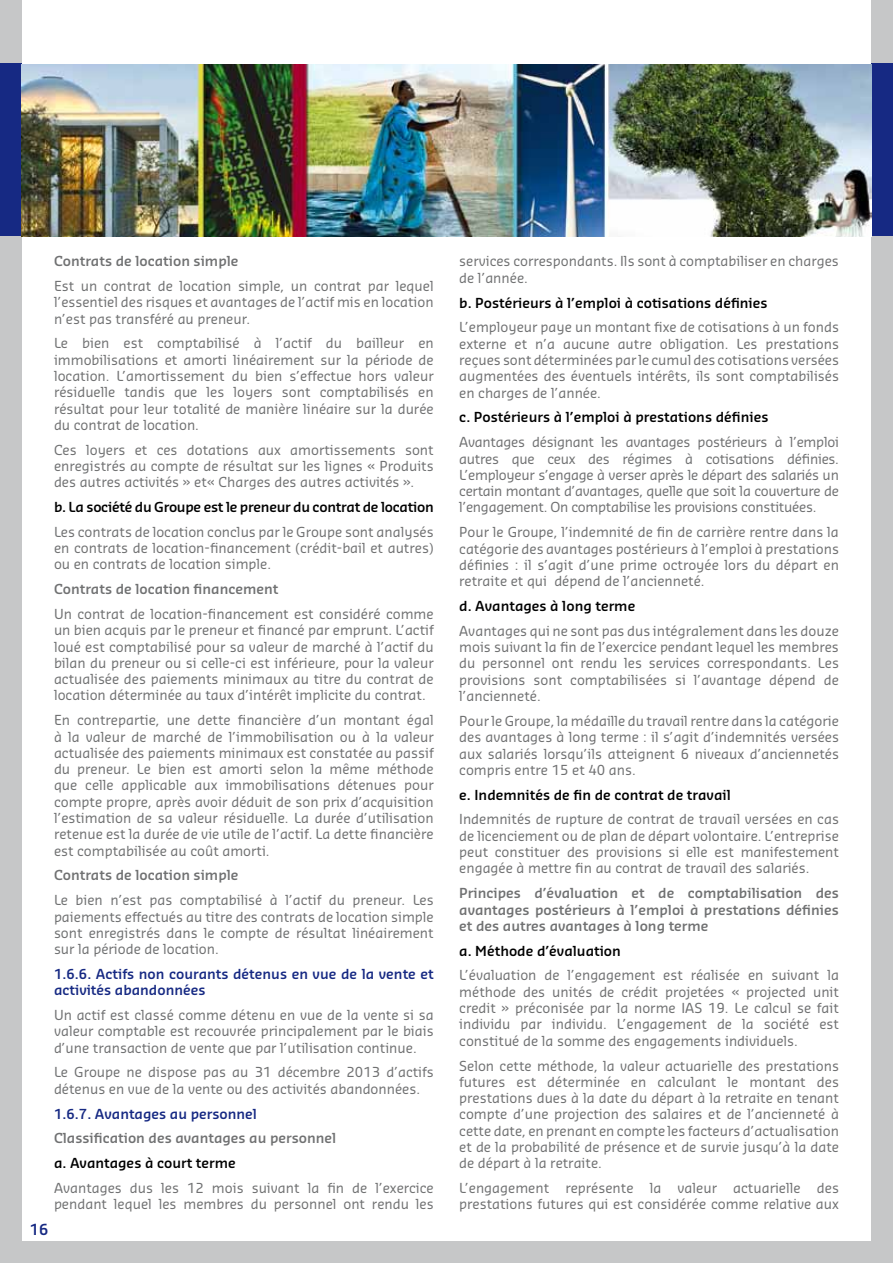
<style>
.page{position:relative;width:893px;height:1263px;background:#fff}
.page>*{position:absolute;margin:0;border:0;box-sizing:border-box;transform-origin:0 0}
.t1{font:600 15px "Sansa Std";color:#162983}
.t2{font:13.5px/16.4px "Sansa Std";color:#707172;text-align:justify}
.t3{font:600 13.5px/16.4px "Sansa Std";color:#707172;text-align:justify}
.t4{font:600 13.5px "Sansa Std";color:#000}
.t5{font:600 13.5px/16.4px "Sansa Std";color:#162983}
.t6{font:600 13.5px "Sansa Std";letter-spacing:-.02em;color:#000}
</style>
<div class="page">
<div style="left:0;top:1px;width:22px;height:62px;background:#c6c7c8"></div>
<div style="left:0;top:159px;width:22px;height:1104px;background:#c6c7c8"></div>
<div style="left:871px;top:159px;width:22px;height:1104px;background:#c6c7c8"></div>
<div style="left:871px;top:0;width:22px;height:63px;background:#c6c7c8"></div>
<div style="left:871px;top:63px;width:22px;height:173px;background:#162983"></div>
<div style="left:0;top:63px;width:22px;height:173px;background:#162983"></div>
<img style="left:22px;top:64px;width:849px;height:172px">
<div style="left:11px;top:1241px;width:871px;height:22px;background:#c6c7c8"></div>
<p class="t3" style="left:54px;top:252px;width:186px">Contrats de location simple</p>
<p class="t2" style="left:54px;top:277px;width:381px">Est un contrat de location simple, un contrat par lequel l’essentiel des risques et avantages de l’actif mis en location n’est pas transféré au preneur.</p>
<p class="t2" style="left:54px;top:334px;width:381px">Le bien est comptabilisé à l’actif du bailleur en immobilisations et amorti linéairement sur la période de location. L’amortissement du bien s’effectue hors valeur résiduelle tandis que les loyers sont comptabilisés en résultat pour leur totalité de manière linéaire sur la durée du contrat de location.</p>
<p class="t2" style="left:54px;top:441px;width:381px">Ces loyers et ces dotations aux amortissements sont enregistrés au compte de résultat sur les lignes « Produits des autres activités » et« Charges des autres activités ».</p>
<p class="t6" style="left:54px;top:498px;width:381px">b. La société du Groupe est le preneur du contrat de location</p>
<p class="t2" style="left:54px;top:523px;width:381px">Les contrats de location conclus par le Groupe sont analysés en contrats de location-financement (crédit-bail et autres) ou en contrats de location simple.</p>
<p class="t3" style="left:54px;top:580px;width:226px">Contrats de location financement</p>
<p class="t2" style="left:54px;top:605px;width:381px">Un contrat de location-financement est considéré comme un bien acquis par le preneur et financé par emprunt. L’actif loué est comptabilisé pour sa valeur de marché à l’actif du bilan du preneur ou si celle-ci est inférieure, pour la valeur actualisée des paiements minimaux au titre du contrat de location déterminée au taux d’intérêt implicite du contrat.</p>
<p class="t2" style="left:54px;top:711px;width:381px">En contrepartie, une dette financière d’un montant égal à la valeur de marché de l’immobilisation ou à la valeur actualisée des paiements minimaux est constatée au passif du preneur. Le bien est amorti selon la même méthode que celle applicable aux immobilisations détenues pour compte propre, après avoir déduit de son prix d’acquisition l’estimation de sa valeur résiduelle. La durée d’utilisation retenue est la durée de vie utile de l’actif. La dette financière est comptabilisée au coût amorti.</p>
<p class="t3" style="left:54px;top:866px;width:186px">Contrats de location simple</p>
<p class="t2" style="left:54px;top:891px;width:381px">Le bien n’est pas comptabilisé à l’actif du preneur. Les paiements effectués au titre des contrats de location simple sont enregistrés dans le compte de résultat linéairement sur la période de location.</p>
<p class="t5" style="left:54px;top:965px;width:381px">1.6.6. Actifs non courants détenus en vue de la vente et activités abandonnées</p>
<p class="t2" style="left:54px;top:1006px;width:381px">Un actif est classé comme détenu en vue de la vente si sa valeur comptable est recouvrée principalement par le biais d’une transaction de vente que par l’utilisation continue.</p>
<p class="t2" style="left:54px;top:1063px;width:381px">Le Groupe ne dispose pas au 31 décembre 2013 d’actifs détenus en vue de la vente ou des activités abandonnées.</p>
<p class="t5" style="left:54px;top:1105px;width:205px">1.6.7. Avantages au personnel</p>
<p class="t3" style="left:54px;top:1129px;width:284px">Classification des avantages au personnel</p>
<p class="t4" style="left:54px;top:1154px;width:183px">a. Avantages à court terme</p>
<p class="t2" style="left:54px;top:1179px;width:381px">Avantages dus les 12 mois suivant la fin de l’exercice pendant lequel les membres du personnel ont rendu les</p>
<p class="t1" style="left:30px;top:1219px;width:20px">16</p>
<p class="t2" style="left:459px;top:252px;width:381px">services correspondants. Ils sont à comptabiliser en charges de l’année.</p>
<p class="t4" style="left:459px;top:294px;width:310px">b. Postérieurs à l’emploi à cotisations définies</p>
<p class="t2" style="left:459px;top:318px;width:381px">L’employeur paye un montant fixe de cotisations à un fonds externe et n’a aucune autre obligation. Les prestations reçues sont déterminées par le cumul des cotisations versées augmentées des éventuels intérêts, ils sont comptabilisés en charges de l’année.</p>
<p class="t4" style="left:459px;top:408px;width:311px">c. Postérieurs à l’emploi à prestations définies</p>
<p class="t2" style="left:459px;top:433px;width:381px">Avantages désignant les avantages postérieurs à l’emploi autres que ceux des régimes à cotisations définies.<br>L’employeur s’engage à verser après le départ des salariés un certain montant d’avantages, quelle que soit la couverture de l’engagement. On comptabilise les provisions constituées.</p>
<p class="t2" style="left:459px;top:523px;width:381px">Pour le Groupe, l’indemnité de fin de carrière rentre dans la catégorie des avantages postérieurs à l’emploi à prestations définies : il s’agit d’une prime octroyée lors du départ en retraite et qui dépend de l’ancienneté.</p>
<p class="t4" style="left:459px;top:597px;width:178px">d. Avantages à long terme</p>
<p class="t2" style="left:459px;top:622px;width:381px">Avantages qui ne sont pas dus intégralement dans les douze mois suivant la fin de l’exercice pendant lequel les membres du personnel ont rendu les services correspondants. Les provisions sont comptabilisées si l’avantage dépend de l’ancienneté.</p>
<p class="t2" style="left:459px;top:712px;width:381px">Pour le Groupe, la médaille du travail rentre dans la catégorie des avantages à long terme : il s’agit d’indemnités versées aux salariés lorsqu’ils atteignent 6 niveaux d’anciennetés compris entre 15 et 40 ans.</p>
<p class="t4" style="left:459px;top:786px;width:273px">e. Indemnités de fin de contrat de travail</p>
<p class="t2" style="left:459px;top:810px;width:381px">Indemnités de rupture de contrat de travail versées en cas de licenciement ou de plan de départ volontaire. L’entreprise peut constituer des provisions si elle est manifestement engagée à mettre fin au contrat de travail des salariés.</p>
<p class="t3" style="left:459px;top:884px;width:381px">Principes d’évaluation et de comptabilisation des avantages postérieurs à l’emploi à prestations définies et des autres avantages à long terme</p>
<p class="t4" style="left:459px;top:942px;width:163px">a. Méthode d’évaluation</p>
<p class="t2" style="left:459px;top:966px;width:381px">L’évaluation de l’engagement est réalisée en suivant la méthode des unités de crédit projetées « projected unit credit » préconisée par la norme IAS 19. Le calcul se fait individu par individu. L’engagement de la société est constitué de la somme des engagements individuels.</p>
<p class="t2" style="left:459px;top:1057px;width:381px">Selon cette méthode, la valeur actuarielle des prestations futures est déterminée en calculant le montant des prestations dues à la date du départ à la retraite en tenant compte d’une projection des salaires et de l’ancienneté à cette date, en prenant en compte les facteurs d’actualisation et de la probabilité de présence et de survie jusqu’à la date de départ à la retraite.</p>
<p class="t2" style="left:459px;top:1179px;width:381px">L’engagement représente la valeur actuarielle des prestations futures qui est considérée comme relative aux</p>
</div>
